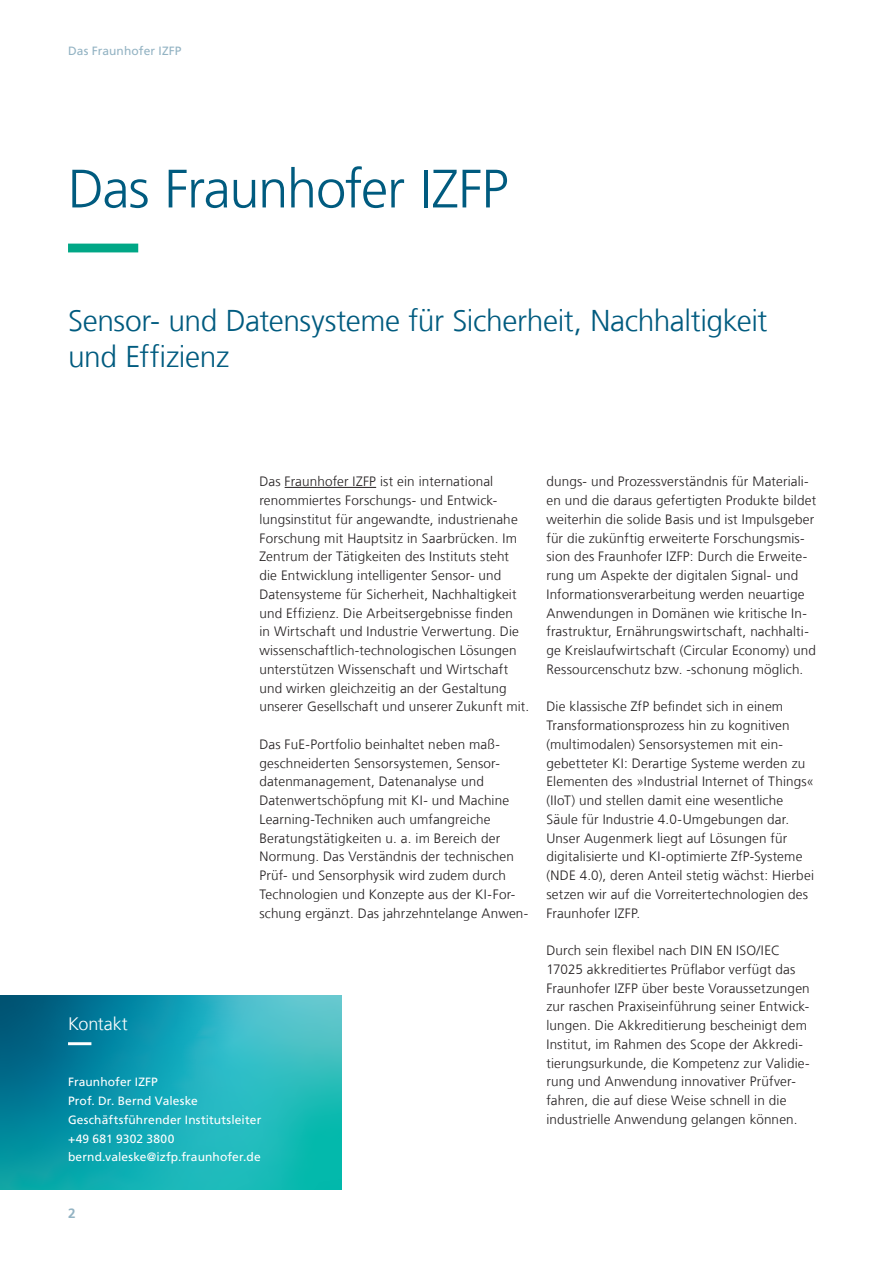
<style>
.page{position:relative;width:893px;height:1263px;background:#fff}
.page>*{position:absolute;margin:0;border:0;box-sizing:border-box;transform-origin:0 0}
.Ueberschrift_36_43_2_blue_gruen_Linie_un{font:300 54px "Frutiger LT Com";letter-spacing:-.025em;color:#005b7f}
.Ueberschrift_Kat2_20_24_blue{font:300 30px/36px "Frutiger LT Com";letter-spacing:-.015em;color:#005b7f}
.Infokasten_gross_Ueberschrift_12_14_4_we{font:300 18px "Frutiger LT Com";letter-spacing:-.01em;color:#fff}
.Fliesstext_9_12_5_schwarz{font:300 13.5px/18.8px "Frutiger LT Com";letter-spacing:.015em;color:#231f20}
.t1{font:700 13.5px "Frutiger LT Com";color:#93b3c3}
.Infokasten_klein_Fliesstext_8_12_5_weiss{font:12px "Frutiger LT Com";letter-spacing:.01em;color:#fff}
.Kolumne{font:12px "Frutiger LT Com";letter-spacing:.01em;color:#93b3c3}
</style>
<div class="page">
<hr style="left:285px;top:487px;width:91px;height:1px;background:#231f20">
<svg style="left:68px;top:244px;width:71px;height:8px"></svg>
<svg style="left:0;top:995px;width:341px;height:194px;background:#17a3b0"></svg>
<svg style="left:68px;top:1042px;width:252px;height:3px"></svg>
<p class="Kolumne" style="left:68px;top:44px;width:115px">Das Fraunhofer IZFP</p>
<p class="Ueberschrift_36_43_2_blue_gruen_Linie_un" style="left:68px;top:157px;width:442px">Das Fraunhofer IZFP</p>
<p class="Ueberschrift_Kat2_20_24_blue" style="left:68px;top:302px;width:701px">Sensor- und Datensysteme für Sicherheit, Nachhaltigkeit und Effizienz</p>
<p class="Infokasten_gross_Ueberschrift_12_14_4_we" style="left:68px;top:1013px;width:61px">Kontakt</p>
<p class="Fliesstext_9_12_5_schwarz" style="left:259px;top:472px;width:271px">Das Fraunhofer IZFP ist ein international renommiertes Forschungs- und Entwick&shy;lungsinstitut für angewandte, industrienahe Forschung mit Hauptsitz in Saarbrücken. Im Zentrum der Tätigkeiten des Instituts steht die Entwicklung intelligenter Sensor- und Datensysteme für Sicherheit, Nachhaltigkeit und Effizienz. Die Arbeitsergebnisse finden<br>in Wirtschaft und Industrie Verwertung. Die wissenschaftlich-technologischen Lösungen unterstützen Wissenschaft und Wirtschaft und wirken gleichzeitig an der Gestaltung unserer Gesellschaft und unserer Zukunft mit.</p>
<p class="Fliesstext_9_12_5_schwarz" style="left:259px;top:735px;width:270px">Das FuE-Portfolio beinhaltet neben maß&shy;geschneiderten Sensorsystemen, Sensor&shy;datenmanagement, Datenanalyse und Datenwertschöpfung mit KI- und Machine Learning-Techniken auch umfangreiche Beratungstätigkeiten u. a. im Bereich der Normung. Das Verständnis der technischen Prüf- und Sensorphysik wird zudem durch Technologien und Konzepte aus der KI-For&shy;schung ergänzt. Das jahrzehntelange Anwen-</p>
<p class="Infokasten_klein_Fliesstext_8_12_5_weiss" style="left:68px;top:1075px;width:91px">Fraunhofer IZFP</p>
<p class="Infokasten_klein_Fliesstext_8_12_5_weiss" style="left:68px;top:1094px;width:131px">Prof. Dr. Bernd Valeske</p>
<p class="Infokasten_klein_Fliesstext_8_12_5_weiss" style="left:68px;top:1113px;width:195px">Geschäftsführender Institutsleiter</p>
<p class="Infokasten_klein_Fliesstext_8_12_5_weiss" style="left:68px;top:1131px;width:108px">+49 681 9302 3800</p>
<p class="Infokasten_klein_Fliesstext_8_12_5_weiss" style="left:68px;top:1150px;width:194px">bernd.valeske@izfp.fraunhofer.de</p>
<p class="t1" style="left:68px;top:1205px;width:9px">2</p>
<p class="Fliesstext_9_12_5_schwarz" style="left:546px;top:472px;width:271px">dungs- und Prozessverständnis für Materiali&shy;en und die daraus gefertigten Produkte bildet weiterhin die solide Basis und ist Impulsgeber für die zukünftig erweiterte Forschungsmis&shy;sion des Fraunhofer IZFP: Durch die Erweite&shy;rung um Aspekte der digitalen Signal- und Informationsverarbeitung werden neuartige Anwendungen in Domänen wie kritische In&shy;frastruktur, Ernährungswirtschaft, nachhalti&shy;ge Kreislaufwirtschaft (Circular Economy) und Ressourcenschutz bzw. -schonung möglich.</p>
<p class="Fliesstext_9_12_5_schwarz" style="left:546px;top:697px;width:269px">Die klassische ZfP befindet sich in einem Transformationsprozess hin zu kognitiven (multimodalen) Sensorsystemen mit ein&shy;gebetteter KI: Derartige Systeme werden zu Elementen des »Industrial Internet of Things« (IIoT) und stellen damit eine wesentliche Säule für Industrie 4.0-Umgebungen dar.<br>Unser Augenmerk liegt auf Lösungen für digitalisierte und KI-optimierte ZfP-Systeme (NDE 4.0), deren Anteil stetig wächst: Hierbei setzen wir auf die Vorreitertechnologien des Fraunhofer IZFP.</p>
<p class="Fliesstext_9_12_5_schwarz" style="left:546px;top:941px;width:265px">Durch sein flexibel nach DIN EN ISO/IEC 17025 akkreditiertes Prüflabor verfügt das Fraunhofer IZFP über beste Voraussetzungen zur raschen Praxiseinführung seiner Entwick&shy;lungen. Die Akkreditierung bescheinigt dem Institut, im Rahmen des Scope der Akkredi&shy;tierungsurkunde, die Kompetenz zur Validie&shy;rung und Anwendung innovativer Prüfver&shy;fahren, die auf diese Weise schnell in die industrielle Anwendung gelangen können.</p>
</div>
